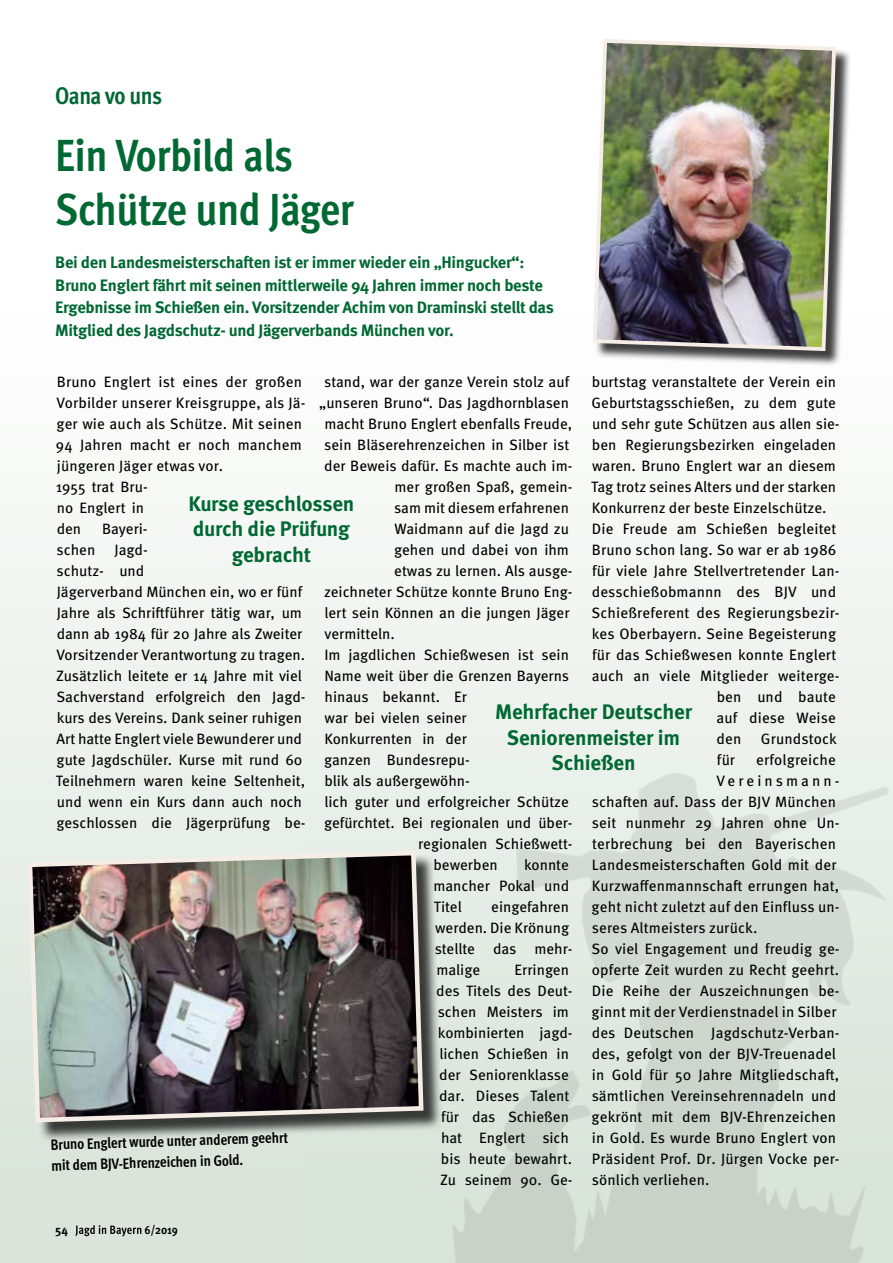
<style>
.page{position:relative;width:893px;height:1263px;background:#fff}
.page>*{position:absolute;margin:0;border:0;box-sizing:border-box;transform-origin:0 0}
.t1{font:700 condensed 45px/54px "Meta Pro";letter-spacing:-.015em;color:#006832}
.t2{font:700 condensed 24px "Meta Pro";letter-spacing:-.025em;color:#006832}
.t3{font:700 21px/25.5px "Meta Pro";letter-spacing:-.01em;color:#006832;text-align:center}
.t4{font:700 16.5px/22.5px "Meta Pro";letter-spacing:-.02em;color:#006832}
.t5{font:15px/21px "Meta Pro";color:#000}
.t6{font:700 condensed 15px/20.9px "Meta Pro";color:#000}
.t7{font:15px "Meta Pro";letter-spacing:.205em;color:#000}
.t8{font:700 condensed 12px "Meta Pro";color:#000}
.t9{font:700 12px "Meta Pro";color:#000}
</style>
<div class="page">
<div style="left:0;top:0;width:893px;height:1263px;background:linear-gradient(to bottom,#fff,#d9e3d9)"></div>
<svg style="left:75px;top:1225px;width:66px;height:11px"></svg>
<img style="left:301px;top:770px;width:592px;height:493px">
<div style="left:30px;top:853px;width:413px;height:289px;background:#000;opacity:.75"></div>
<img style="left:25px;top:848px;width:401px;height:277px">
<div style="left:595px;top:41px;width:257px;height:326px;background:#000;opacity:.75"></div>
<img style="left:591px;top:37px;width:247px;height:316px">
<h2 class="t2" style="left:55px;top:78px;width:109px">Oana vo uns</h2>
<h1 class="t1" style="left:55px;top:125px;width:300px">Ein Vorbild als<br>Schütze und Jäger</h1>
<p class="t4" style="left:55px;top:250px;width:500px">Bei den Landesmeisterschaften ist er immer wieder ein „Hingucker“:<br>Bruno Englert fährt mit seinen mittlerweile 94 Jahren immer noch beste Ergebnisse im Schießen ein. Vorsitzender Achim von Draminski stellt das Mitglied des Jagdschutz- und Jägerverbands München vor.</p>
<p class="t5" style="left:592px;top:371px;width:246px">burtstag veranstaltete der Verein ein</p>
<p class="t5" style="left:592px;top:392px;width:246px">Geburtstagsschießen, zu dem gute</p>
<p class="t5" style="left:592px;top:413px;width:249px">und sehr gute Schützen aus allen sie-</p>
<p class="t5" style="left:592px;top:434px;width:246px">ben Regierungsbezirken eingeladen</p>
<p class="t5" style="left:592px;top:455px;width:245px">waren. Bruno Englert war an diesem</p>
<p class="t5" style="left:591px;top:476px;width:247px">Tag trotz seines Alters und der starken</p>
<p class="t5" style="left:592px;top:497px;width:236px">Konkurrenz der beste Einzelschütze.</p>
<p class="t5" style="left:592px;top:518px;width:246px">Die Freude am Schießen begleitet</p>
<p class="t5" style="left:592px;top:539px;width:246px">Bruno schon lang. So war er ab 1986</p>
<p class="t5" style="left:592px;top:560px;width:249px">für viele Jahre Stellvertretender Lan-</p>
<p class="t5" style="left:592px;top:581px;width:246px">desschießobmannn des BJV und</p>
<p class="t5" style="left:591px;top:602px;width:250px">Schießreferent des Regierungsbezir-</p>
<p class="t5" style="left:592px;top:623px;width:246px">kes Oberbayern. Seine Begeisterung</p>
<p class="t5" style="left:592px;top:644px;width:246px">für das Schießwesen konnte Englert</p>
<p class="t5" style="left:592px;top:665px;width:249px">auch an viele Mitglieder weiterge-</p>
<p class="t5" style="left:717px;top:686px;width:121px">ben und baute</p>
<p class="t5" style="left:716px;top:707px;width:121px">auf diese Weise</p>
<p class="t5" style="left:716px;top:728px;width:26px">den</p>
<p class="t5" style="left:761px;top:728px;width:77px">Grundstock</p>
<p class="t5" style="left:717px;top:749px;width:20px">für</p>
<p class="t5" style="left:756px;top:749px;width:81px">erfolgreiche</p>
<p class="t7" style="left:716px;top:770px;width:125px">Vereinsmann-</p>
<p class="t5" style="left:592px;top:791px;width:246px">schaften auf. Dass der BJV München</p>
<p class="t5" style="left:592px;top:812px;width:249px">seit nunmehr 29 Jahren ohne Un-</p>
<p class="t5" style="left:592px;top:833px;width:245px">terbrechung bei den Bayerischen</p>
<p class="t5" style="left:592px;top:854px;width:246px">Landesmeisterschaften Gold mit der</p>
<p class="t5" style="left:592px;top:875px;width:249px">Kurzwaffenmannschaft errungen hat,</p>
<p class="t5" style="left:592px;top:896px;width:249px">geht nicht zuletzt auf den Einfluss un-</p>
<p class="t5" style="left:592px;top:917px;width:167px">seres Altmeisters zurück.</p>
<p class="t5" style="left:591px;top:938px;width:250px">So viel Engagement und freudig ge-</p>
<p class="t5" style="left:592px;top:959px;width:249px">opferte Zeit wurden zu Recht geehrt.</p>
<p class="t5" style="left:592px;top:980px;width:249px">Die Reihe der Auszeichnungen be-</p>
<p class="t5" style="left:592px;top:1001px;width:246px">ginnt mit der Verdienstnadel in Silber</p>
<p class="t5" style="left:592px;top:1022px;width:249px">des Deutschen Jagdschutz-Verban-</p>
<p class="t5" style="left:592px;top:1043px;width:246px">des, gefolgt von der BJV-Treuenadel</p>
<p class="t5" style="left:592px;top:1064px;width:249px">in Gold für 50 Jahre Mitgliedschaft,</p>
<p class="t5" style="left:592px;top:1085px;width:246px">sämtlichen Vereinsehrennadeln und</p>
<p class="t5" style="left:592px;top:1106px;width:246px">gekrönt mit dem BJV-Ehrenzeichen</p>
<p class="t5" style="left:592px;top:1127px;width:246px">in Gold. Es wurde Bruno Englert von</p>
<p class="t5" style="left:592px;top:1148px;width:249px">Präsident Prof. Dr. Jürgen Vocke per-</p>
<p class="t5" style="left:592px;top:1169px;width:119px">sönlich verliehen.</p>
<p class="t5" style="left:324px;top:371px;width:247px">stand, war der ganze Verein stolz auf</p>
<p class="t5" style="left:319px;top:392px;width:251px">„unseren Bruno“. Das Jagdhornblasen</p>
<p class="t5" style="left:324px;top:413px;width:249px">macht Bruno Englert ebenfalls Freude,</p>
<p class="t5" style="left:324px;top:434px;width:247px">sein Bläserehrenzeichen in Silber ist</p>
<p class="t5" style="left:324px;top:455px;width:250px">der Beweis dafür. Es machte auch im-</p>
<p class="t5" style="left:394px;top:476px;width:180px">mer großen Spaß, gemein-</p>
<p class="t5" style="left:394px;top:497px;width:176px">sam mit diesem erfahrenen</p>
<p class="t5" style="left:395px;top:518px;width:176px">Waidmann auf die Jagd zu</p>
<p class="t5" style="left:394px;top:539px;width:176px">gehen und dabei von ihm</p>
<p class="t5" style="left:394px;top:560px;width:180px">etwas zu lernen. Als ausge-</p>
<p class="t5" style="left:324px;top:581px;width:250px">zeichneter Schütze konnte Bruno Eng-</p>
<p class="t5" style="left:324px;top:602px;width:247px">lert sein Können an die jungen Jäger</p>
<p class="t5" style="left:325px;top:623px;width:72px">vermitteln.</p>
<p class="t5" style="left:324px;top:644px;width:246px">Im jagdlichen Schießwesen ist sein</p>
<p class="t5" style="left:324px;top:665px;width:246px">Name weit über die Grenzen Bayerns</p>
<p class="t5" style="left:325px;top:686px;width:144px">hinaus bekannt. Er</p>
<p class="t5" style="left:325px;top:707px;width:144px">war bei vielen seiner</p>
<p class="t5" style="left:324px;top:728px;width:144px">Konkurrenten in der</p>
<p class="t5" style="left:324px;top:749px;width:147px">ganzen Bundesrepu-</p>
<p class="t5" style="left:324px;top:770px;width:147px">blik als außergewöhn-</p>
<p class="t5" style="left:324px;top:791px;width:246px">lich guter und erfolgreicher Schütze</p>
<p class="t5" style="left:324px;top:812px;width:250px">gefürchtet. Bei regionalen und über-</p>
<p class="t5" style="left:418px;top:833px;width:156px">regionalen Schießwett-</p>
<p class="t5" style="left:433px;top:854px;width:66px">bewerben</p>
<p class="t5" style="left:56px;top:371px;width:251px">Bruno Englert ist eines der großen<br>Vorbilder unserer Kreisgruppe, als Jä&shy;ger wie auch als Schütze. Mit seinen<br>94 Jahren macht er noch manchem jüngeren Jäger etwas vor.<br>1955 trat Bru-<br>no Englert in<br>den</p>
<h3 class="t3" style="left:188px;top:489px;width:168px">Kurse geschlossen durch die Prüfung gebracht</h3>
<p class="t5" style="left:102px;top:518px;width:47px">Bayeri-</p>
<p class="t5" style="left:56px;top:539px;width:251px;text-indent:59px">Jagd-<br>schutz- und<br>Jägerverband München ein, wo er fünf<br>Jahre als Schriftführer tätig war, um dann ab 1984 für 20 Jahre als Zweiter<br>Vorsitzender Verantwortung zu tragen.<br>Zusätzlich leitete er 14 Jahre mit viel<br>Sachverstand erfolgreich den Jagd&shy;kurs des Vereins. Dank seiner ruhigen<br>Art hatte Englert viele Bewunderer und gute Jagdschüler. Kurse mit rund 60<br>Teilnehmern waren keine Seltenheit, und wenn ein Kurs dann auch noch geschlossen die Jägerprüfung be-</p>
<p class="t5" style="left:57px;top:539px;width:40px">schen</p>
<h3 class="t3" style="left:495px;top:698px;width:199px">Mehrfacher Deutscher<br>Seniorenmeister im<br>Schießen</h3>
<p class="t5" style="left:433px;top:854px;width:137px;text-align:justify;text-indent:91px">konnte mancher Pokal und Titel</p>
<p class="t5" style="left:435px;top:896px;width:139px;text-indent:57px">eingefahren werden. Die Krönung stellte das mehr&shy;malige</p>
<p class="t5" style="left:436px;top:959px;width:138px;text-align:right">Erringen<br>des Titels des Deut&shy;schen Meisters im kombinierten jagd&shy;lichen Schießen in der Seniorenklasse dar. Dieses Talent für das Schießen hat Englert sich bis heute bewahrt.<br>Zu seinem 90. Ge-</p>
<p class="t6" style="left:50px;top:1134px;width:239px;rotate:-2deg">Bruno Englert wurde unter anderem geehrt mit dem BJV-Ehrenzeichen in Gold.</p>
<p class="t9" style="left:55px;top:1220px;width:14px">54</p>
<p class="t8" style="left:145px;top:1220px;width:35px">6/2019</p>
</div>
